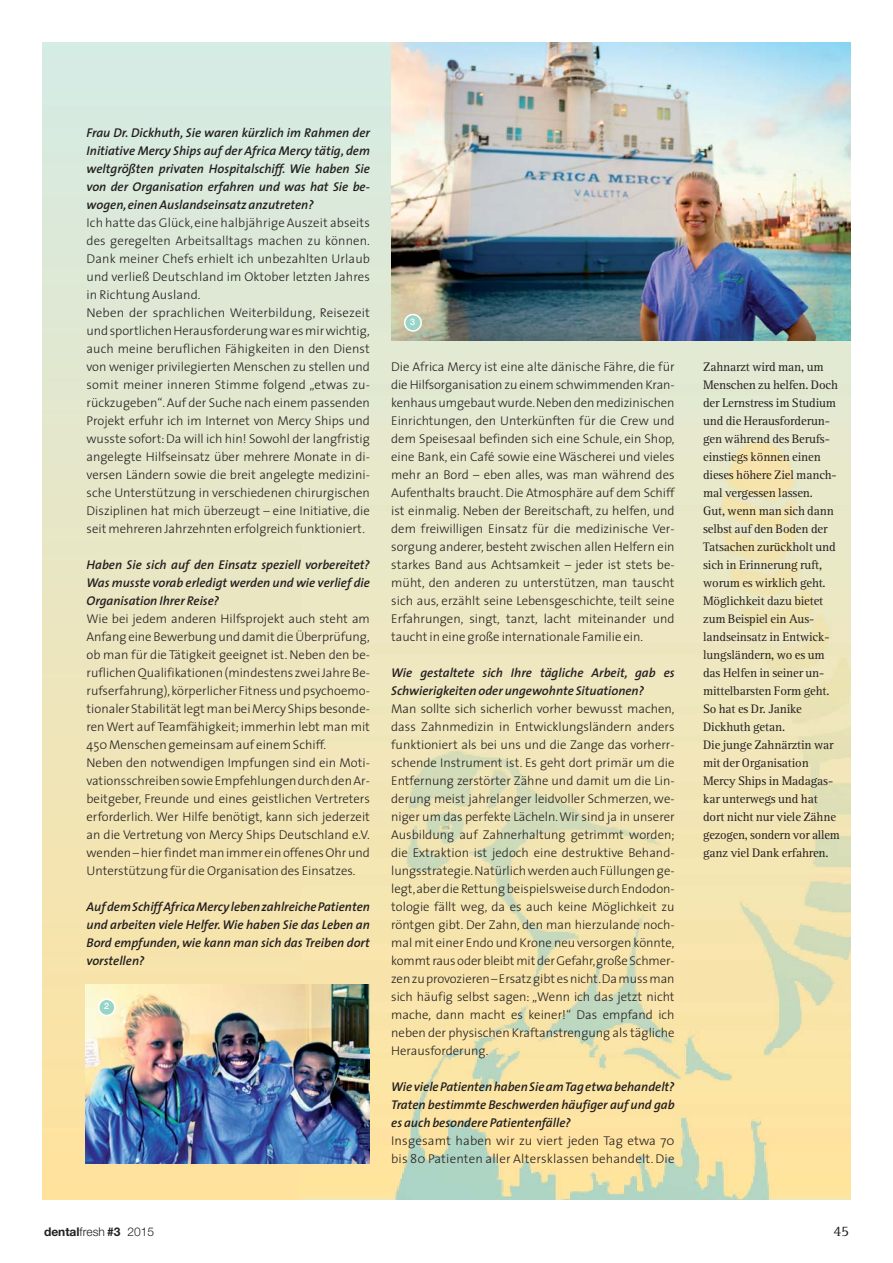
<style>
.page{position:relative;width:893px;height:1263px;background:#fff}
.page>*{position:absolute;margin:0;border:0;box-sizing:border-box;transform-origin:0 0}
.t1{font:15px "Rotis Serif";color:#231f20}
.t2{font:300 12.75px/18px "The Sans";color:#231f20}
.t3{font:italic 600 12.75px/18px "The Sans";color:#231f20;text-align:justify}
.t4{font:12.75px/18px "Rotis Serif";letter-spacing:-.01em;color:#231f20}
.t5{font:300 12px "Helvetica Neue";color:#231f20}
.t6{font:500 9px "Helvetica Neue";color:#fff}
.s1{font-weight:700}
</style>
<div class="page">
<div style="left:43px;top:43px;width:807px;height:1156px;background:linear-gradient(to bottom,#d6ebe5,#ffe19c)"></div>
<img style="left:301px;top:333px;width:549px;height:866px">
<img style="left:391px;top:43px;width:459px;height:297px">
<img style="left:85px;top:984px;width:285px;height:179px">
<svg style="left:98px;top:998px;width:18px;height:18px"></svg>
<svg style="left:404px;top:314px;width:18px;height:18px"></svg>
<p class="t3" style="left:87px;top:125px;width:285px">Frau Dr. Dickhuth, Sie waren kürzlich im Rahmen der Initiative Mercy Ships auf der Africa Mercy tätig, dem weltgrößten privaten Hospitalschiff. Wie haben Sie von der Organisation erfahren und was hat Sie be - wogen, einen Auslandseinsatz anzutreten?</p>
<p class="t2" style="left:87px;top:215px;width:285px">Ich hatte das Glück, eine halbjährige Auszeit abseits des geregelten Arbeitsalltags machen zu können.<br>Dank meiner Chefs erhielt ich unbezahlten Urlaub und verließ Deutschland im Oktober letzten Jahres in Richtung Ausland.<br>Neben der sprachlichen Weiterbildung, Reisezeit und sportlichen Herausforderung war es mir wichtig, auch meine beruflichen Fähigkeiten in den Dienst von weniger privilegierten Menschen zu stellen und somit meiner inneren Stimme folgend „etwas zu&shy;rückzugeben“. Auf der Suche nach einem passenden Projekt erfuhr ich im Internet von Mercy Ships und wusste sofort: Da will ich hin! Sowohl der langfristig angelegte Hilfseinsatz über mehrere Monate in di&shy;versen Ländern sowie die breit angelegte medizini&shy;sche Unterstützung in verschiedenen chirurgischen Disziplinen hat mich überzeugt – eine Initiative, die seit mehreren Jahrzehnten erfolgreich funktioniert.</p>
<p class="t3" style="left:87px;top:557px;width:285px">Haben Sie sich auf den Einsatz speziell vorbereitet?<br>Was musste vorab erledigt werden und wie verlief die Organisation Ihrer Reise?</p>
<p class="t2" style="left:87px;top:611px;width:285px">Wie bei jedem anderen Hilfsprojekt auch steht am Anfang eine Bewerbung und damit die Überprüfung, ob man für die Tätigkeit geeignet ist. Neben den be&shy;ruflichen Qualifikationen (mindestens zwei Jahre Be - rufserfahrung), körperlicher Fitness und psychoemo&shy;tionaler Stabilität legt man bei Mercy Ships besonde&shy;ren Wert auf Teamfähigkeit; immerhin lebt man mit 450 Menschen gemeinsam auf einem Schiff.<br>Neben den notwendigen Impfungen sind ein Mo ti - vationsschreiben sowie Empfehlungen durch den Ar - beitgeber, Freunde und eines geistlichen Vertreters erforderlich. Wer Hilfe benötigt, kann sich jederzeit an die Vertretung von Mercy Ships Deutschland e.V. wenden – hier findet man immer ein offenes Ohr und Unterstützung für die Organisation des Einsatzes.</p>
<p class="t3" style="left:87px;top:899px;width:285px">Auf dem Schiff Africa Mercy leben zahlreiche Patienten und arbeiten viele Helfer. Wie haben Sie das Leben an Bord empfunden, wie kann man sich das Treiben dort vorstellen?</p>
<p class="t6" style="left:104px;top:1001px;width:7px">2</p>
<p class="t6" style="left:410px;top:316px;width:7px">3</p>
<p class="t2" style="left:391px;top:359px;width:285px;text-align:justify">Die Africa Mercy ist eine alte dänische Fähre, die für die Hilfsorganisation zu einem schwimmenden Kran - kenhaus umgebaut wurde. Neben den medizinischen Einrichtungen, den Unterkünften für die Crew und dem Speisesaal befinden sich eine Schule, ein Shop, eine Bank, ein Café sowie eine Wäscherei und vieles mehr an Bord – eben alles, was man während des Aufenthalts braucht. Die Atmosphäre auf dem Schiff ist einmalig. Neben der Bereitschaft, zu helfen, und dem freiwilligen Einsatz für die medizinische Ver - sorgung anderer, besteht zwischen allen Helfern ein starkes Band aus Achtsamkeit – jeder ist stets be&shy;müht, den anderen zu unterstützen, man tauscht sich aus, erzählt seine Lebensgeschichte, teilt seine Erfahrungen, singt, tanzt, lacht miteinander und taucht in eine große internationale Familie ein.</p>
<p class="t3" style="left:391px;top:665px;width:285px">Wie gestaltete sich Ihre tägliche Arbeit, gab es<br>Schwierigkeiten oder ungewohnte Situationen?</p>
<p class="t2" style="left:391px;top:701px;width:285px;text-align:justify">Man sollte sich sicherlich vorher bewusst machen, dass Zahnmedizin in Entwicklungsländern anders funktioniert als bei uns und die Zange das vorherr&shy;schende Instrument ist. Es geht dort primär um die Entfernung zerstörter Zähne und damit um die Lin - derung meist jahrelanger leidvoller Schmerzen, we&shy;niger um das perfekte Lächeln. Wir sind ja in unserer Ausbildung auf Zahnerhaltung getrimmt worden; die Extraktion ist jedoch eine destruktive Behand - lungs strategie. Natürlich werden auch Füllungen ge - legt, aber die Rettung beispielsweise durch Endo don - tologie fällt weg, da es auch keine Möglichkeit zu röntgen gibt. Der Zahn, den man hierzulande noch - mal mit einer Endo und Krone neu versorgen könnte, kommt raus oder bleibt mit der Gefahr, große Schmer - zen zu provozieren – Ersatz gibt es nicht. Da muss man sich häufig selbst sagen: „Wenn ich das jetzt nicht mache, dann macht es keiner!“ Das empfand ich neben der physischen Kraftanstrengung als tägliche Herausforderung.</p>
<p class="t3" style="left:391px;top:1079px;width:285px">Wie viele Patienten haben Sie am Tag etwa behandelt?<br>Traten bestimmte Beschwerden häufiger auf und gab es auch besondere Patientenfälle?</p>
<p class="t2" style="left:391px;top:1133px;width:285px">Insgesamt haben wir zu viert jeden Tag etwa 70 bis 80 Patienten aller Altersklassen behandelt. Die</p>
<p class="t4" style="left:703px;top:359px;width:138px">Zahnarzt wird man, um<br>Menschen zu helfen. Doch der Lernstress im Studium und die Herausforde run - gen während des Berufs - einstiegs können einen dieses höhere Ziel manch&shy;mal vergessen lassen.<br>Gut, wenn man sich dann selbst auf den Boden der<br>Tatsachen zurückholt und sich in Erinnerung ruft, worum es wirklich geht.<br>Möglichkeit dazu bietet zum Beispiel ein Aus - lands einsatz in Entwick - lungsländern, wo es um das Helfen in seiner un&shy;mittelbarsten Form geht.<br>So hat es Dr. Janike<br>Dickhuth getan.<br>Die junge Zahnärztin war mit der Organisation<br>Mercy Ships in Madagas - kar unterwegs und hat dort nicht nur viele Zähne gezogen, sondern vor allem ganz viel Dank erfahren.</p>
<p class="t5" style="left:44px;top:1225px;width:112px"><span class="s1">dental</span>fresh <span class="s1">#3</span> 2015</p>
<p class="t1" style="left:833px;top:1225px;width:17px">45</p>
</div>
